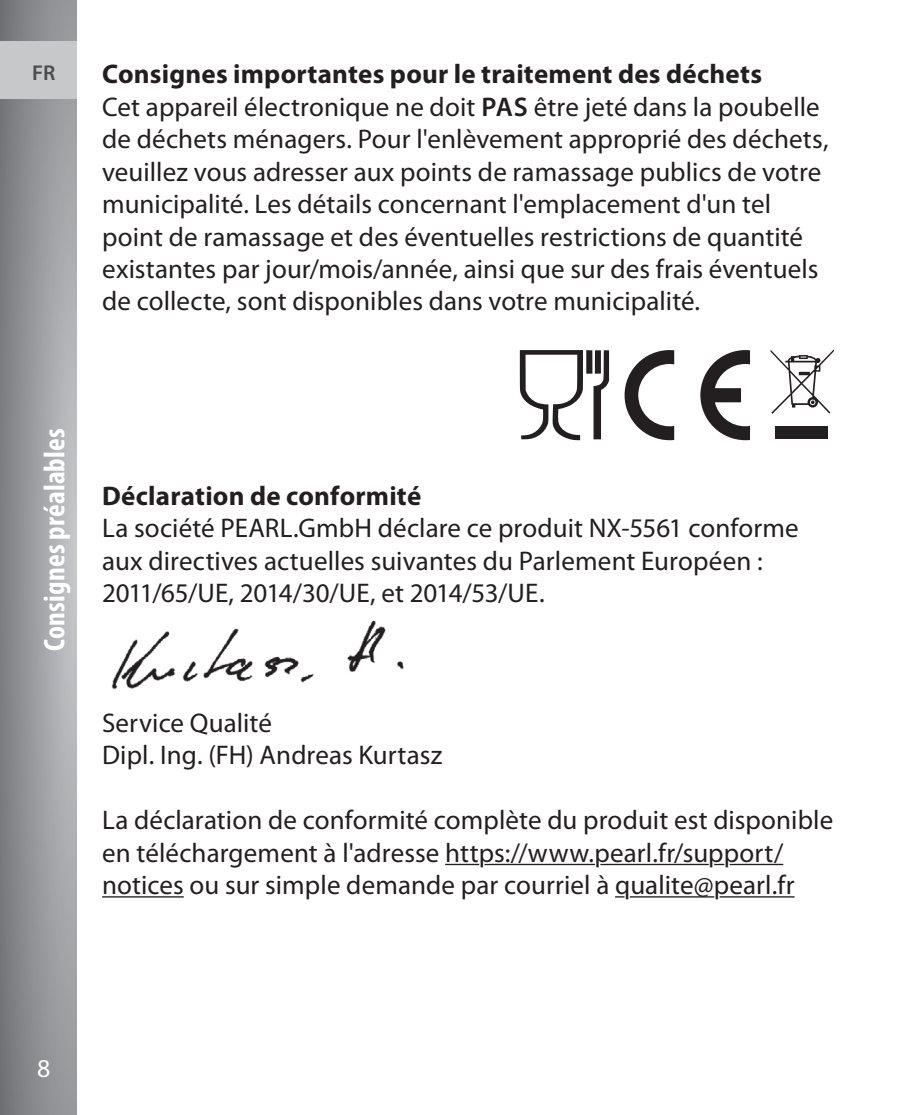
<style>
.page{position:relative;width:902px;height:1115px;background:#fff}
.page>*{position:absolute;margin:0;border:0;box-sizing:border-box;transform-origin:0 0}
.t1{font:700 condensed 30px "Myriad Pro";letter-spacing:.005em;color:#fff}
.t2{font:27px/32.4px "Myriad Pro";letter-spacing:.005em;color:#231f20}
.t3{font:700 27px "Myriad Pro";letter-spacing:.01em;color:#231f20}
.t4{font:25.8px "Myriad Pro";color:#fff}
.t5{font:600 21.6px "Myriad Pro";color:#4b4c4d}
.s1{font-weight:700}
.s2{font-weight:600}
</style>
<div class="page">
<svg style="left:0;top:0;width:77px;height:1114px;background:#97989c"></svg>
<div style="left:0;top:41px;width:77px;height:58px;background:#c7c8ca"></div>
<hr style="left:445px;top:863px;width:338px;height:1px;background:#231f20">
<hr style="left:102px;top:895px;width:82px;height:2px;background:#231f20">
<hr style="left:615px;top:895px;width:179px;height:2px;background:#231f20">
<svg style="left:624px;top:350px;width:50px;height:90px"></svg>
<svg style="left:700px;top:350px;width:50px;height:90px"></svg>
<svg style="left:770px;top:349px;width:63px;height:64px"></svg>
<div style="left:775px;top:426px;width:53px;height:13px;background:#231f20"></div>
<svg style="left:520px;top:350px;width:89px;height:90px"></svg>
<img style="left:111px;top:620px;width:293px;height:70px">
<svg style="left:460px;top:863px;width:40px;height:3px"></svg>
<svg style="left:582px;top:863px;width:49px;height:35px"></svg>
<svg style="left:707px;top:863px;width:55px;height:35px"></svg>
<p class="t5" style="left:32px;top:59px;width:25px">FR</p>
<p class="t2" style="left:102px;top:58px;width:728px"><span class="s1">Consignes importantes pour le traitement des déchets<br></span>Cet appareil électronique ne doit <span class="s2">PAS</span> être jeté dans la poubelle de déchets ménagers. Pour l'enlèvement approprié des déchets, veuillez vous adresser aux points de ramassage publics de votre municipalité. Les détails concernant l'emplacement d'un tel point de ramassage et des éventuelles restrictions de quantité existantes par jour/mois/année, ainsi que sur des frais éventuels de collecte, sont disponibles dans votre municipalité.</p>
<p class="t1" style="left:36px;top:650px;width:224px;rotate:-90deg">Consignes préalables</p>
<p class="t3" style="left:102px;top:478px;width:321px">Déclaration de conformité</p>
<p class="t2" style="left:102px;top:511px;width:698px">La société PEARL.GmbH déclare ce produit NX-5561 conforme aux directives actuelles suivantes du Parlement Européen :<br>2011/65/UE, 2014/30/UE, et 2014/53/UE.</p>
<p class="t2" style="left:102px;top:706px;width:342px">Service Qualité<br>Dipl. Ing. (FH) Andreas Kurtasz</p>
<p class="t2" style="left:102px;top:803px;width:732px">La déclaration de conformité complète du produit est disponible en téléchargement à l'adresse https://www.pearl.fr/support/ notices ou sur simple demande par courriel à qualite@pearl.fr</p>
<p class="t4" style="left:37px;top:1051px;width:15px">8</p>
</div>
